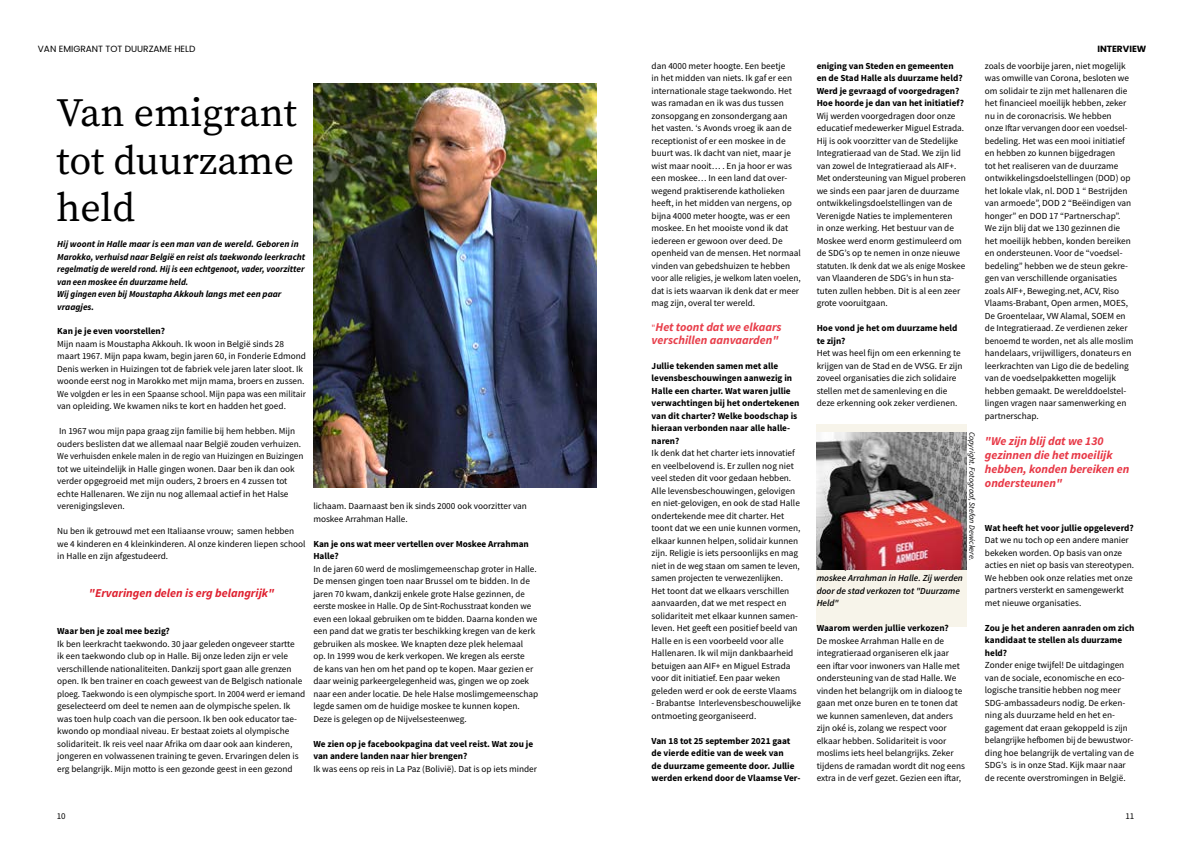
<style>
.page{position:relative;width:1191px;height:842px;background:#fff}
.page>*{position:absolute;margin:0;border:0;box-sizing:border-box;transform-origin:0 0}
.t1{font:40px/47px "Source Serif Pro";color:#000;text-align:justify}
.t2{font:italic 700 12px/14px "Source Sans Pro";color:#e83947}
.t3{font:italic 700 12px/12.5px "Source Sans Pro";color:#e83f4b}
.t4{font:italic 700 12px "Source Sans Pro";color:#df2130}
.t5{font:9.2px/12.5px "Source Sans Pro";color:#000}
.t6{font:700 9.2px/12.5px "Source Sans Pro";color:#000}
.t7{font:italic 700 9.2px/12.5px "Source Sans Pro";color:#000}
.t8{font:italic 600 9.2px/12.5px "Source Sans Pro";color:#000}
.t9{font:9px "Poppins";color:#000}
.t10{font:700 9px "Poppins";color:#000}
.t11{font:9px "Source Sans Pro";color:#000}
.t12{font:italic 8px "Source Sans Pro";color:#020203}
.s1{font-weight:400;font-style:normal;font-size:9.2px}
</style>
<div class="page">
<div style="left:816px;top:424px;width:150px;height:202px;background:#f7f4ea"></div>
<img style="left:313px;top:84px;width:283px;height:404px">
<img style="left:816px;top:432px;width:150px;height:137px">
<p class="t9" style="left:38px;top:44px;width:159px">VAN EMIGRANT TOT DUURZAME HELD</p>
<p class="t10" style="left:1097px;top:44px;width:51px">INTERVIEW</p>
<h1 class="t1" style="left:56px;top:90px;width:242px">Van emigrant tot duurzame held</h1>
<p class="t7" style="left:57px;top:238px;width:250px">Hij woont in Halle maar is een man van de wereld. Geboren in Marokko, verhuisd naar België en reist als taekwondo leerkracht regelmatig de wereld rond. Hij is een echtgenoot, vader, voorzitter van een moskee én duurzame held.<br>Wij gingen even bij Moustapha Akkouh langs met een paar vraagjes.</p>
<p class="t6" style="left:57px;top:325px;width:109px">Kan je je even voorstellen?</p>
<p class="t5" style="left:57px;top:337px;width:250px">Mijn naam is Moustapha Akkouh. Ik woon in België sinds 28 maart 1967. Mijn papa kwam, begin jaren 60, in Fonderie Edmond Denis werken in Huizingen tot de fabriek vele jaren later sloot. Ik woonde eerst nog in Marokko met mijn mama, broers en zussen.<br>We volgden er les in een Spaanse school. Mijn papa was een militair van opleiding. We kwamen niks te kort en hadden het goed.</p>
<p class="t5" style="left:57px;top:425px;width:248px">In 1967 wou mijn papa graag zijn familie bij hem hebben. Mijn ouders beslisten dat we allemaal naar België zouden verhuizen.<br>We verhuisden enkele malen in de regio van Huizingen en Buizingen tot we uiteindelijk in Halle gingen wonen. Daar ben ik dan ook verder opgegroeid met mijn ouders, 2 broers en 4 zussen tot echte Hallenaren. We zijn nu nog allemaal actief in het Halse verenigingsleven.</p>
<p class="t5" style="left:57px;top:525px;width:250px">Nu ben ik getrouwd met een Italiaanse vrouw; samen hebben we 4 kinderen en 4 kleinkinderen. Al onze kinderen liepen school in Halle en zijn afgestudeerd.</p>
<h2 class="t4" style="left:89px;top:584px;width:187px">"Ervaringen delen is erg belangrijk"</h2>
<p class="t6" style="left:57px;top:625px;width:114px">Waar ben je zoal mee bezig?</p>
<p class="t5" style="left:57px;top:637px;width:250px">Ik ben leerkracht taekwondo. 30 jaar geleden ongeveer startte<br>ik een taekwondo club op in Halle. Bij onze leden zijn er vele verschillende nationaliteiten. Dankzij sport gaan alle grenzen open. Ik ben trainer en coach geweest van de Belgisch nationale ploeg. Taekwondo is een olympische sport. In 2004 werd er iemand geselecteerd om deel te nemen aan de olympische spelen. Ik was toen hulp coach van die persoon. Ik ben ook educator tae&shy;kwondo op mondiaal niveau. Er bestaat zoiets al olympische solidariteit. Ik reis veel naar Afrika om daar ook aan kinderen, jongeren en volwassenen training te geven. Ervaringen delen is erg belangrijk. Mijn motto is een gezonde geest in een gezond</p>
<p class="t5" style="left:313px;top:500px;width:215px">lichaam. Daarnaast ben ik sinds 2000 ook voorzitter van moskee Arrahman Halle.</p>
<p class="t6" style="left:313px;top:537px;width:217px">Kan je ons wat meer vertellen over Moskee Arrahman<br>Halle?</p>
<p class="t5" style="left:313px;top:563px;width:226px">In de jaren 60 werd de moslimgemeenschap groter in Halle.<br>De mensen gingen toen naar Brussel om te bidden. In de jaren 70 kwam, dankzij enkele grote Halse gezinnen, de eerste moskee in Halle. Op de Sint-Rochusstraat konden we even een lokaal gebruiken om te bidden. Daarna konden we een pand dat we gratis ter beschikking kregen van de kerk gebruiken als moskee. We knapten deze plek helemaal<br>op. In 1999 wou de kerk verkopen. We kregen als eerste<br>de kans van hen om het pand op te kopen. Maar gezien er daar weinig parkeergelegenheid was, gingen we op zoek naar een ander locatie. De hele Halse moslimgemeenschap legde samen om de huidige moskee te kunnen kopen.<br>Deze is gelegen op de Nijvelsesteenweg.</p>
<p class="t6" style="left:313px;top:737px;width:221px">We zien op je facebookpagina dat veel reist. Wat zou je van andere landen naar hier brengen?</p>
<p class="t5" style="left:313px;top:763px;width:225px">Ik was eens op reis in La Paz (Bolivië). Dat is op iets minder</p>
<p class="t5" style="left:651px;top:59px;width:151px">dan 4000 meter hoogte. Een beetje<br>in het midden van niets. Ik gaf er een internationale stage taekwondo. Het was ramadan en ik was dus tussen zonsopgang en zonsondergang aan het vasten. ‘s Avonds vroeg ik aan de receptionist of er een moskee in de buurt was. Ik dacht van niet, maar je wist maar nooit… . En ja hoor er was een moskee… In een land dat over&shy;wegend praktiserende katholieken heeft, in het midden van nergens, op bijna 4000 meter hoogte, was er een moskee. En het mooiste vond ik dat iedereen er gewoon over deed. De openheid van de mensen. Het normaal vinden van gebedshuizen te hebben voor alle religies, je welkom laten voelen, dat is iets waarvan ik denk dat er meer mag zijn, overal ter wereld.</p>
<h2 class="t3" style="left:651px;top:321px;width:132px"><span class="s1">"</span>Het toont dat we elkaars verschillen aanvaarden"</h2>
<p class="t6" style="left:651px;top:359px;width:149px">Jullie tekenden samen met alle levensbeschouwingen aanwezig in<br>Halle een charter. Wat waren jullie verwachtingen bij het ondertekenen van dit charter? Welke boodschap is hieraan verbonden naar alle halle&shy;naren?</p>
<p class="t5" style="left:651px;top:447px;width:150px">Ik denk dat het charter iets innovatief en veelbelovend is. Er zullen nog niet veel steden dit voor gedaan hebben.<br>Alle levensbeschouwingen, gelovigen en niet-gelovigen, en ook de stad Halle ondertekende mee dit charter. Het toont dat we een unie kunnen vormen, elkaar kunnen helpen, solidair kunnen zijn. Religie is iets persoonlijks en mag niet in de weg staan om samen te leven, samen projecten te verwezenlijken.<br>Het toont dat we elkaars verschillen aanvaarden, dat we met respect en solidariteit met elkaar kunnen samen&shy;leven. Het geeft een positief beeld van Halle en is een voorbeeld voor alle Hallenaren. Ik wil mijn dankbaarheid betuigen aan AIF+ en Miguel Estrada voor dit initiatief. Een paar weken geleden werd er ook de eerste Vlaams</p>
<p class="t5" style="left:651px;top:697px;width:151px">- Brabantse Interlevensbeschouwelijke ontmoeting georganiseerd.</p>
<p class="t6" style="left:651px;top:734px;width:150px">Van 18 tot 25 september 2021 gaat de vierde editie van de week van<br>de duurzame gemeente door. Jullie werden erkend door de Vlaamse Ver-</p>
<p class="t6" style="left:816px;top:59px;width:149px">eniging van Steden en gemeenten en de Stad Halle als duurzame held?<br>Werd je gevraagd of voorgedragen?<br>Hoe hoorde je dan van het initiatief?</p>
<p class="t5" style="left:816px;top:109px;width:151px">Wij werden voorgedragen door onze educatief medewerker Miguel Estrada.<br>Hij is ook voorzitter van de Stedelijke Integratieraad van de Stad. We zijn lid van zowel de Integratieraad als AIF+.<br>Met ondersteuning van Miguel proberen we sinds een paar jaren de duurzame ontwikkelingsdoelstellingen van de Verenigde Naties te implementeren<br>in onze werking. Het bestuur van de Moskee werd enorm gestimuleerd om de SDG’s op te nemen in onze nieuwe statuten. Ik denk dat we als enige Moskee van Vlaanderen de SDG’s in hun sta&shy;tuten zullen hebben. Dit is al een zeer grote vooruitgaan.</p>
<p class="t6" style="left:816px;top:322px;width:142px">Hoe vond je het om duurzame held te zijn?</p>
<p class="t5" style="left:816px;top:347px;width:147px">Het was heel fijn om een erkenning te krijgen van de Stad en de VVSG. Er zijn zoveel organisaties die zich solidaire stellen met de samenleving en die deze erkenning ook zeker verdienen.</p>
<p class="t12" style="left:977px;top:432px;width:130px;rotate:90deg">Copyright. Fotograaf, Stefan Dewickere.</p>
<p class="t8" style="left:816px;top:572px;width:148px">moskee Arrahman in Halle. Zij werden door de stad verkozen tot "Duurzame<br>Held"</p>
<p class="t6" style="left:816px;top:622px;width:134px">Waarom werden jullie verkozen?</p>
<p class="t5" style="left:816px;top:634px;width:150px">De moskee Arrahman Halle en de integratieraad organiseren elk jaar een iftar voor inwoners van Halle met ondersteuning van de stad Halle. We vinden het belangrijk om in dialoog te gaan met onze buren en te tonen dat we kunnen samenleven, dat anders zijn oké is, zolang we respect voor elkaar hebben. Solidariteit is voor moslims iets heel belangrijks. Zeker tijdens de ramadan wordt dit nog eens extra in de verf gezet. Gezien een iftar,</p>
<p class="t5" style="left:985px;top:59px;width:150px">zoals de voorbije jaren, niet mogelijk was omwille van Corona, besloten we om solidair te zijn met hallenaren die het financieel moeilijk hebben, zeker nu in de coronacrisis. We hebben<br>onze Iftar vervangen door een voedsel&shy;bedeling. Het was een mooi initiatief en hebben zo kunnen bijgedragen<br>tot het realiseren van de duurzame ontwikkelingsdoelstellingen (DOD) op het lokale vlak, nl. DOD 1 “ Bestrijden van armoede”, DOD 2 “Beëindigen van honger” en DOD 17 “Partnerschap”.<br>We zijn blij dat we 130 gezinnen die het moeilijk hebben, konden bereiken en ondersteunen. Voor de “voedsel&shy;bedeling” hebben we de steun gekre&shy;gen van verschillende organisaties zoals AIF+, Beweging.net, ACV, Riso Vlaams-Brabant, Open armen, MOES, De Groentelaar, VW Alamal, SOEM en de Integratieraad. Ze verdienen zeker benoemd te worden, net als alle moslim handelaars, vrijwilligers, donateurs en leerkrachten van Ligo die de bedeling van de voedselpakketten mogelijk hebben gemaakt. De werelddoelstel&shy;lingen vragen naar samenwerking en partnerschap.</p>
<h2 class="t2" style="left:985px;top:434px;width:146px">"We zijn blij dat we 130 gezinnen die het moeilijk hebben, konden bereiken en ondersteunen"</h2>
<p class="t6" style="left:985px;top:521px;width:150px">Wat heeft het voor jullie opgeleverd?</p>
<p class="t5" style="left:985px;top:534px;width:151px">Dat we nu toch op een andere manier bekeken worden. Op basis van onze acties en niet op basis van stereotypen.<br>We hebben ook onze relaties met onze partners versterkt en samengewerkt met nieuwe organisaties.</p>
<p class="t6" style="left:985px;top:621px;width:151px">Zou je het anderen aanraden om zich kandidaat te stellen als duurzame held?</p>
<p class="t5" style="left:985px;top:659px;width:150px">Zonder enige twijfel! De uitdagingen van de sociale, economische en eco&shy;logische transitie hebben nog meer SDG-ambassadeurs nodig. De erken&shy;ning als duurzame held en het en&shy;gagement dat eraan gekoppeld is zijn belangrijke hefbomen bij de bewustwor&shy;ding hoe belangrijk de vertaling van de SDG’s is in onze Stad. Kijk maar naar de recente overstromingen in België.</p>
<p class="t11" style="left:57px;top:811px;width:10px">10</p>
<p class="t11" style="left:1125px;top:811px;width:10px">11</p>
</div>
